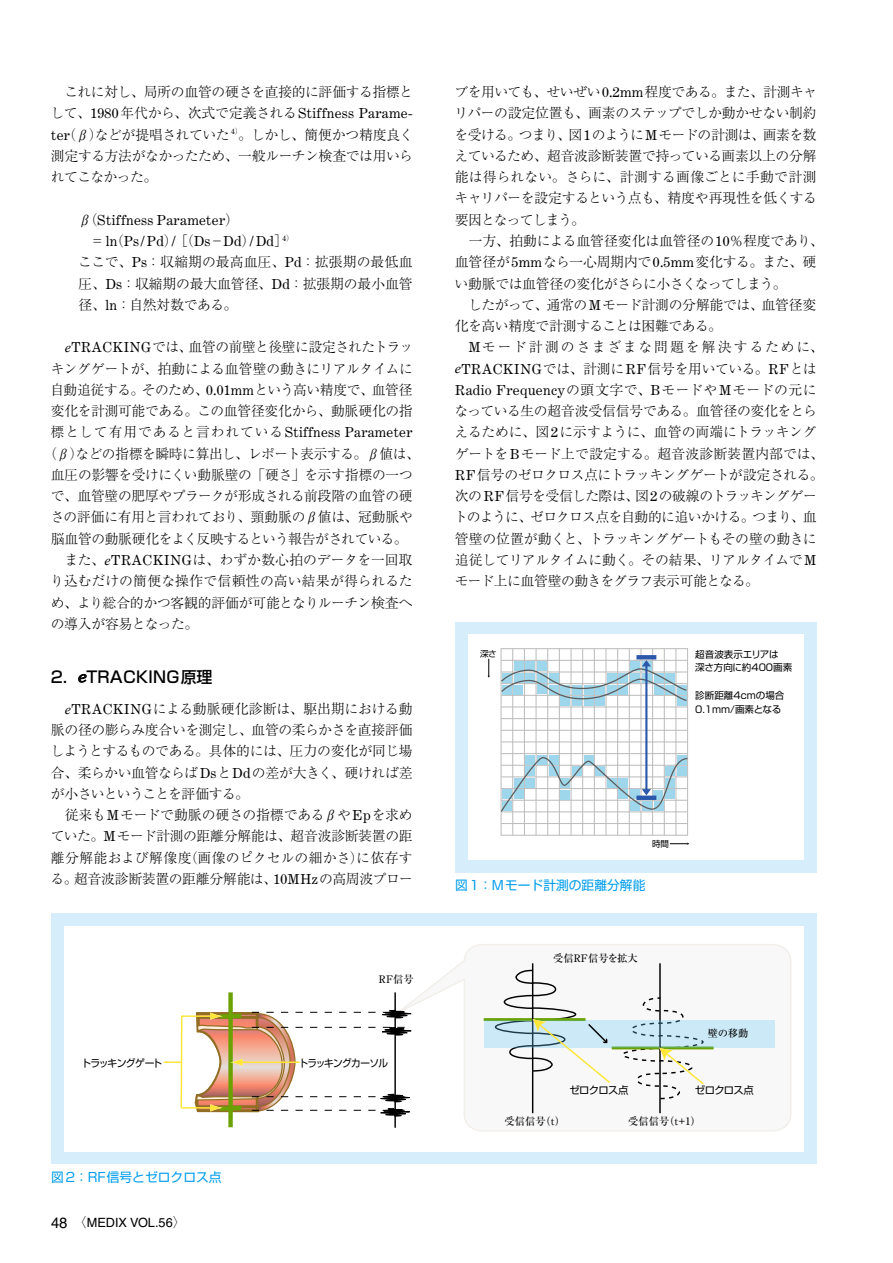
<style>
.page{position:relative;width:893px;height:1263px;background:#fff}
.page>*{position:absolute;margin:0;border:0;box-sizing:border-box;transform-origin:0 0}
.t1{font:500 15.9px "Shin Go Pro";letter-spacing:.005em;color:#000}
.t2{font:300 13.8px/21.3px "Ryumin Pro";letter-spacing:-.02em;color:#000;text-align:justify}
.t3{font:13.8px/21.3px "Century Expanded";letter-spacing:.02em;color:#000}
.t4{font:300 13.8px/21.3px "Ryumin Pro";letter-spacing:.125em;color:#000}
.t5{font:300 13.8px "Ryumin Pro";color:#000}
.t6{font:300 13.8px "Ryumin Pro";letter-spacing:.01em;color:#000}
.t7{font:12.75px "Shin Go Pro";color:#009dec}
.t8{font:12.75px "Helvetica";color:#000}
.t9{font:500 10.35px "Ryumin Pro";color:#000}
.t10{font:10.35px "Shin Go Pro";letter-spacing:-.065em;color:#000}
.t11{font:10.35px "Shin Go Pro";letter-spacing:-.065em;color:#000;scale:.93 1}
.t12{font:10.35px "Shin Go Pro";letter-spacing:-.065em;color:#000;scale:.95 1}
.t13{font:9.6px/13.8px "Shin Go Pro";color:#000}
.t14{font:8.55px "Shin Go Pro";color:#000}
.s1{font-family:"Ryumin Pro";font-weight:300}
.s2{font-family:"Century Expanded";font-weight:400}
.s3{font-family:"Times New Roman";font-weight:400;font-style:italic}
.s4{font-family:"Bookman Old Style";font-weight:400;font-style:italic}
.s5{font-size:14.85px}
</style>
<div class="page">
<svg style="left:78px;top:674px;width:9px;height:9px"></svg>
<div style="left:455px;top:622px;width:361px;height:251px;background:#d6edfb"></div>
<div style="left:468px;top:635px;width:336px;height:225px;background:#fff"></div>
<div style="left:501px;top:648px;width:187px;height:187px;border:1px solid #bbb"></div>
<hr style="left:501px;top:823px;width:187px;height:1px;background:#bbb">
<hr style="left:501px;top:753px;width:187px;height:1px;background:#bbb">
<hr style="left:501px;top:742px;width:187px;height:1px;background:#bbb">
<hr style="left:501px;top:730px;width:187px;height:1px;background:#bbb">
<hr style="left:501px;top:718px;width:187px;height:1px;background:#bbb">
<hr style="left:501px;top:707px;width:187px;height:1px;background:#bbb">
<hr style="left:676px;top:649px;width:1px;height:186px;background:#bbb">
<hr style="left:664px;top:649px;width:1px;height:186px;background:#bbb">
<hr style="left:652px;top:649px;width:1px;height:186px;background:#bbb">
<hr style="left:641px;top:649px;width:1px;height:186px;background:#bbb">
<hr style="left:629px;top:649px;width:1px;height:186px;background:#bbb">
<hr style="left:617px;top:649px;width:1px;height:186px;background:#bbb">
<hr style="left:606px;top:649px;width:1px;height:186px;background:#bbb">
<hr style="left:594px;top:649px;width:1px;height:186px;background:#bbb">
<hr style="left:582px;top:649px;width:1px;height:186px;background:#bbb">
<hr style="left:571px;top:649px;width:1px;height:186px;background:#bbb">
<hr style="left:559px;top:649px;width:1px;height:186px;background:#bbb">
<hr style="left:547px;top:649px;width:1px;height:186px;background:#bbb">
<hr style="left:536px;top:649px;width:1px;height:186px;background:#bbb">
<hr style="left:524px;top:649px;width:1px;height:186px;background:#bbb">
<hr style="left:512px;top:649px;width:1px;height:186px;background:#bbb">
<div style="left:525px;top:754px;width:10px;height:10px;background:#9ed7ec"></div>
<div style="left:584px;top:754px;width:10px;height:10px;background:#9ed7ec"></div>
<div style="left:677px;top:754px;width:10px;height:10px;background:#9ed7ec"></div>
<div style="left:549px;top:754px;width:9px;height:10px;background:#9ed7ec"></div>
<div style="left:537px;top:754px;width:10px;height:10px;background:#9ed7ec"></div>
<div style="left:560px;top:696px;width:10px;height:10px;background:#9ed7ec"></div>
<div style="left:572px;top:696px;width:10px;height:10px;background:#9ed7ec"></div>
<div style="left:584px;top:696px;width:10px;height:10px;background:#9ed7ec"></div>
<div style="left:595px;top:696px;width:10px;height:10px;background:#9ed7ec"></div>
<div style="left:677px;top:696px;width:10px;height:10px;background:#9ed7ec"></div>
<hr style="left:645px;top:663px;width:2px;height:129px;background:#2c58ac">
<svg style="left:636px;top:655px;width:20px;height:4px"></svg>
<svg style="left:500px;top:660px;width:188px;height:42px"></svg>
<svg style="left:500px;top:757px;width:188px;height:56px"></svg>
<svg style="left:670px;top:842px;width:19px;height:3px"></svg>
<svg style="left:488px;top:659px;width:2px;height:19px"></svg>
<div style="left:51px;top:913px;width:765px;height:251px;background:#d6edfb"></div>
<div style="left:64px;top:926px;width:740px;height:225px;background:#fff"></div>
<svg style="left:401px;top:944px;width:390px;height:187px"></svg>
<div style="left:228px;top:992px;width:5px;height:135px;background:#6ba100"></div>
<hr style="left:394px;top:992px;width:2px;height:136px;background:#000">
<hr style="left:484px;top:1018px;width:101px;height:3px;background:#6ba100">
<hr style="left:612px;top:1046px;width:102px;height:3px;background:#6ba100">
<hr style="left:532px;top:963px;width:1px;height:150px;background:#000">
<hr style="left:659px;top:963px;width:2px;height:150px;background:#000">
<div style="left:484px;top:1020px;width:291px;height:28px;background:#cbe9f6"></div>
<svg style="left:621px;top:997px;width:84px;height:103px"></svg>
<svg style="left:494px;top:969px;width:118px;height:115px"></svg>
<hr style="left:181px;top:1015px;width:32px;height:2px;background:#ffe638">
<hr style="left:181px;top:1107px;width:32px;height:1px;background:#ffe638">
<svg style="left:164px;top:1015px;width:19px;height:94px"></svg>
<svg style="left:193px;top:1010px;width:219px;height:117px"></svg>
<p class="t2" style="left:64px;top:80px;width:350px">これに対し、局所の血管の硬さを直接的に評価する指標と</p>
<p class="t3" style="left:50px;top:103px;width:364px"><span class="s1">して、</span>1980<span class="s1">年代から、次式で定義される</span>Stiffness Parame-</p>
<p class="t2" style="left:51px;top:123px;width:364px"><span class="s2">ter</span>（β）などが提唱されていた <sup>4</sup><sup>）</sup>。しかし、簡便かつ精度良く測定する方法がなかったため、一般ルーチン検査では用いられてこなかった。</p>
<p class="t3" style="left:78px;top:209px;width:217px"><span class="s1">β（</span>Stiffness Parameter<span class="s1">）<br>　＝</span> ln<span class="s1">（</span>Ps/ Pd<span class="s1">）</span>/<span class="s1">［（</span>Ds<span class="s1">－</span>Dd<span class="s1">）</span>/ Dd<span class="s1">］</span><sup>4</sup><sup>）</sup></p>
<p class="t2" style="left:78px;top:250px;width:336px">ここで、<span class="s2">Ps</span>：収縮期の最高血圧、<span class="s2">Pd</span>：拡張期の最低血圧、<span class="s2">Ds</span>：収縮期の最大血管径、<span class="s2">Dd</span>：拡張期の最小血管径、<span class="s2">ln</span>：自然対数である。</p>
<p class="t2" style="left:50px;top:335px;width:364px;text-indent:14px"><span class="s3">e</span><span class="s2">TRACKING</span>では、血管の前壁と後壁に設定されたトラッキングゲートが、拍動による血管壁の動きにリアルタイムに自動追従する。そのため、<span class="s2">0.01mm</span>という高い精度で、血管径変化を計測可能である。この血管径変化から、動脈硬化の指</p>
<p class="t3" style="left:51px;top:422px;width:363px"><span class="s1">標として有用であると言われている</span>Stiffness Parameter</p>
<p class="t2" style="left:44px;top:442px;width:378px">（β）などの指標を瞬時に算出し、レポート表示する。β値は、</p>
<p class="t2" style="left:51px;top:463px;width:363px">血圧の影響を受けにくい動脈壁の「硬さ」を示す指標の一つ</p>
<p class="t2" style="left:51px;top:484px;width:363px">で、血管壁の肥厚やプラークが形成される前段階の血管の硬</p>
<p class="t2" style="left:51px;top:505px;width:364px">さの評価に有用と言われており、頸動脈のβ値は、冠動脈や</p>
<p class="t2" style="left:51px;top:527px;width:358px">脳血管の動脈硬化をよく反映するという報告がされている。</p>
<p class="t5" style="left:64px;top:549px;width:350px">また、<span class="s3">e</span><span class="s2">TRACKING</span>は、わずか数心拍のデータを一回取</p>
<p class="t6" style="left:50px;top:570px;width:364px">り込むだけの簡便な操作で信頼性の高い結果が得られるた</p>
<p class="t2" style="left:51px;top:591px;width:363px">め、より総合的かつ客観的評価が可能となりルーチン検査へ</p>
<p class="t2" style="left:51px;top:612px;width:149px">の導入が容易となった。</p>
<p class="t1" style="left:51px;top:664px;width:163px">2．<span class="s4">e</span>TRACKING原理</p>
<p class="t2" style="left:50px;top:697px;width:364px;text-indent:14px"><span class="s3">e</span><span class="s2">TRACKING</span>による動脈硬化診断は、駆出期における動脈の径の膨らみ度合いを測定し、血管の柔らかさを直接評価しようとするものである。具体的には、圧力の変化が同じ場合、柔らかい血管ならば<span class="s2">Ds</span>と<span class="s2">Dd</span>の差が大きく、硬ければ差が小さいということを評価する。</p>
<p class="t2" style="left:51px;top:803px;width:364px;text-indent:14px">従来も<span class="s2">M</span>モードで動脈の硬さの指標であるβや<span class="s2">Ep</span>を求めていた。<span class="s2">M</span>モード計測の距離分解能は、超音波診断装置の距離分解能および解像度（画像のピクセルの細かさ）に依存する。超音波診断装置の距離分解能は、<span class="s2">10MHz</span>の高周波プロー</p>
<p class="t9" style="left:379px;top:971px;width:36px">RF信号</p>
<p class="t12" style="left:81px;top:1054px;width:87px">トラッキングゲート</p>
<p class="t11" style="left:299px;top:1054px;width:98px">トラッキングカーソル</p>
<p class="t7" style="left:51px;top:1166px;width:172px">図2：RF信号とゼロクロス点</p>
<p class="t8" style="left:51px;top:1215px;width:136px"><span class="s5">48</span><span class="s1">　〈</span>MEDIX VOL.56<span class="s1">〉</span></p>
<p class="t2" style="left:454px;top:80px;width:364px">ブを用いても、せいぜい<span class="s2">0.2mm</span>程度である。また、計測キャリパーの設定位置も、画素のステップでしか動かせない制約を受ける。つまり、図<span class="s2">1</span>のように<span class="s2">M</span>モードの計測は、画素を数えているため、超音波診断装置で持っている画素以上の分解能は得られない。さらに、計測する画像ごとに手動で計測キャリパーを設定するという点も、精度や再現性を低くする要因となってしまう。</p>
<p class="t2" style="left:455px;top:229px;width:371px;text-align:left;text-indent:14px">一方、拍動による血管径変化は血管径の<span class="s2">10</span>％程度であり、血管径が<span class="s2">5mm</span>なら一心周期内で<span class="s2">0.5mm</span>変化する。また、硬い動脈では血管径の変化がさらに小さくなってしまう。</p>
<p class="t2" style="left:455px;top:293px;width:363px;text-indent:13px">したがって、通常の<span class="s2">M</span>モード計測の分解能では、血管径変化を高い精度で計測することは困難である。</p>
<p class="t4" style="left:455px;top:335px;width:370px;text-indent:14px"><span class="s2">M</span>モード計測のさまざまな問題を解決するために、<span class="s3">e</span><span class="s2">TRACKING</span>では、計測に<span class="s2">RF</span>信号を用いている。<span class="s2">RF</span>とは</p>
<p class="t3" style="left:455px;top:379px;width:363px">Radio Frequency<span class="s1">の頭文字で、</span>B<span class="s1">モードや</span>M<span class="s1">モードの元に</span></p>
<p class="t2" style="left:454px;top:399px;width:371px;text-align:left">なっている生の超音波受信信号である。血管径の変化をとらえるために、図<span class="s2">2</span>に示すように、血管の両端にトラッキングゲートを<span class="s2">B</span>モード上で設定する。超音波診断装置内部では、<br><span class="s2">RF</span>信号のゼロクロス点にトラッキングゲートが設定される。次の<span class="s2">RF</span>信号を受信した際は、図<span class="s2">2</span>の破線のトラッキングゲートのように、ゼロクロス点を自動的に追いかける。つまり、血管壁の位置が動くと、トラッキングゲートもその壁の動きに追従してリアルタイムに動く。その結果、リアルタイムで<span class="s2">M</span>モード上に血管壁の動きをグラフ表示可能となる。</p>
<p class="t14" style="left:480px;top:646px;width:18px">深さ</p>
<p class="t13" style="left:695px;top:646px;width:99px">超音波表示エリアは<br>深さ方向に約400画素</p>
<p class="t13" style="left:695px;top:687px;width:91px">診断距離4cmの場合<br>0.1mm/画素となる</p>
<p class="t14" style="left:652px;top:837px;width:19px">時間</p>
<p class="t7" style="left:455px;top:875px;width:192px">図1：Mモード計測の距離分解能</p>
<p class="t9" style="left:553px;top:950px;width:86px">受信RF信号を拡大</p>
<p class="t10" style="left:569px;top:1082px;width:60px">ゼロクロス点</p>
<p class="t9" style="left:708px;top:1025px;width:42px">壁の移動</p>
<p class="t10" style="left:695px;top:1082px;width:60px">ゼロクロス点</p>
<p class="t9" style="left:504px;top:1113px;width:62px">受信信号（t）</p>
<p class="t9" style="left:628px;top:1113px;width:74px">受信信号（t＋1）</p>
</div>
